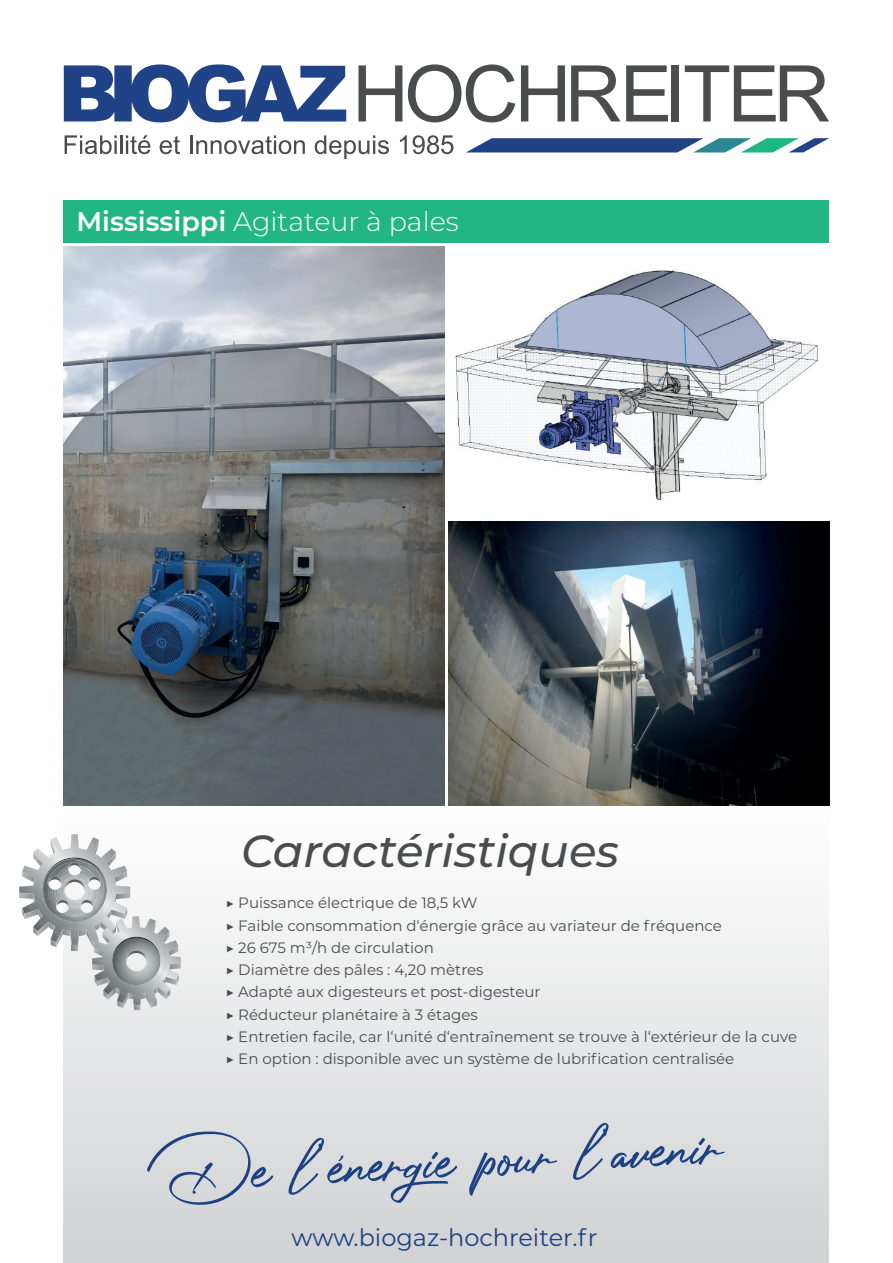
<style>
.page{position:relative;width:893px;height:1263px;background:#fff}
.page>*{position:absolute;margin:0;border:0;box-sizing:border-box;transform-origin:0 0}
.t1{font:74.4px "Photograph Signature";color:#1c4283}
.t2{font:italic 500 45px "Montserrat";color:#4b4c4d}
.t3{font:300 27px "Montserrat";color:#fff}
.t4{font:24px "Montserrat";color:#1c4283}
.t5{font:15px/22.2px "Montserrat";color:#4b4c4d}
.s1{font-weight:600}
</style>
<div class="page">
<div style="left:64px;top:810px;width:765px;height:453px;background:linear-gradient(to bottom,#fefefe,#d0d1d3)"></div>
<div style="left:64px;top:200px;width:765px;height:42px;background:#22b684"></div>
<svg style="left:19px;top:834px;width:162px;height:176px"></svg>
<img style="left:112px;top:921px;width:8px;height:15px">
<img style="left:64px;top:247px;width:380px;height:559px">
<img style="left:449px;top:521px;width:380px;height:285px">
<img style="left:455px;top:270px;width:363px;height:231px">
<svg style="left:358px;top:65px;width:44px;height:56px"></svg>
<svg style="left:408px;top:64px;width:107px;height:58px"></svg>
<svg style="left:521px;top:65px;width:44px;height:56px"></svg>
<svg style="left:571px;top:65px;width:49px;height:56px"></svg>
<svg style="left:626px;top:65px;width:42px;height:56px"></svg>
<div style="left:672px;top:65px;width:7px;height:56px;background:#4b4c4d"></div>
<svg style="left:685px;top:65px;width:144px;height:56px"></svg>
<svg style="left:467px;top:138px;width:362px;height:14px"></svg>
<svg style="left:64px;top:64px;width:282px;height:58px"></svg>
<svg style="left:65px;top:135px;width:85px;height:19px"></svg>
<svg style="left:160px;top:136px;width:20px;height:18px"></svg>
<svg style="left:190px;top:135px;width:115px;height:19px"></svg>
<svg style="left:315px;top:135px;width:74px;height:24px"></svg>
<svg style="left:400px;top:135px;width:7px;height:19px"></svg>
<svg style="left:413px;top:135px;width:40px;height:19px"></svg>
<h3 class="t3" style="left:77px;top:203px;width:384px"><span class="s1">Mississippi</span> Agitateur à pales</h3>
<h2 class="t2" style="left:241px;top:820px;width:379px">Caractéristiques</h2>
<p class="t5" style="left:225px;top:891px;width:573px">▶ Puissance électrique de 18,5 kW<br>▶ Faible consommation d‘énergie grâce au variateur de fréquence<br>▶ 26 675 m³/h de circulation<br>▶ Diamètre des pâles : 4,20 mètres<br>▶ Adapté aux digesteurs et post-digesteur<br>▶ Réducteur planétaire à 3 étages<br>▶ Entretien facile, car l‘unité d‘entraînement se trouve à l‘extérieur de la cuve ▶ En option : disponible avec un système de lubrification centralisée</p>
<h1 class="t1" style="left:165px;top:1108px;width:556px;rotate:-3deg">De l’énergie pour l’avenir</h1>
<h3 class="t4" style="left:291px;top:1221px;width:307px">www.biogaz-hochreiter.fr</h3>
</div>
